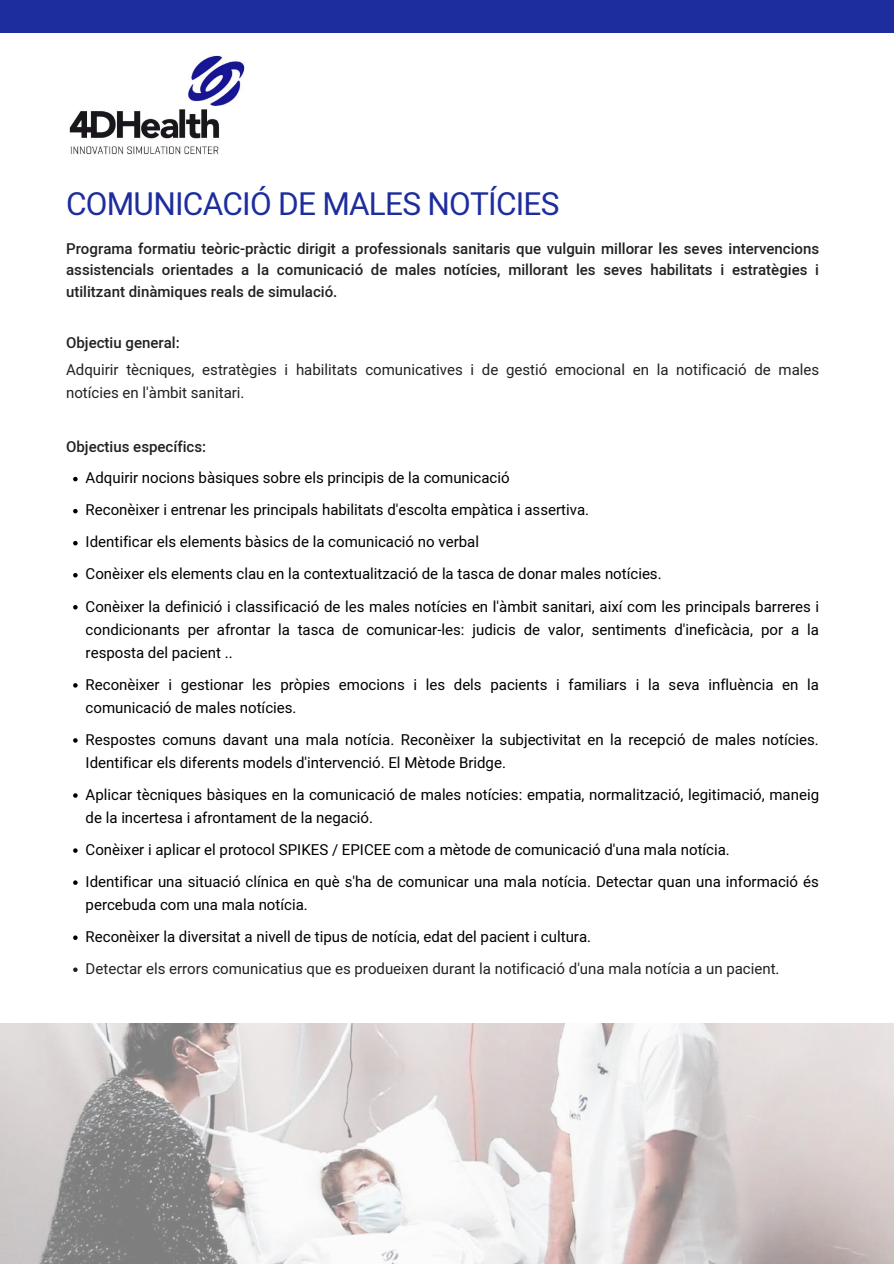
<style>
.page{position:relative;width:894px;height:1264px;background:#fff}
.page>*{position:absolute;margin:0;border:0;box-sizing:border-box;transform-origin:0 0}
.t1{font:31.5px "Mardoto";letter-spacing:-.025em;color:#1d2d9d}
.t2{font:15px/32.1px "Mardoto";color:#000}
.t3{font:500 15px/21.5px "Mardoto";color:#222;text-align:justify}
.t4{font:15px/22.8px "Mardoto";color:#222}
</style>
<div class="page">
<img style="left:0;top:1023px;width:893px;height:240px">
<img style="left:69px;top:56px;width:175px;height:99px">
<div style="left:0;top:0;width:893px;height:33px;background:#1d2d9d"></div>
<svg style="left:73px;top:477px;width:5px;height:4px"></svg>
<svg style="left:73px;top:509px;width:5px;height:4px"></svg>
<svg style="left:73px;top:541px;width:5px;height:4px"></svg>
<svg style="left:73px;top:573px;width:5px;height:4px"></svg>
<svg style="left:73px;top:605px;width:5px;height:4px"></svg>
<svg style="left:73px;top:683px;width:5px;height:4px"></svg>
<svg style="left:73px;top:738px;width:5px;height:4px"></svg>
<svg style="left:73px;top:793px;width:5px;height:4px"></svg>
<svg style="left:73px;top:848px;width:5px;height:4px"></svg>
<svg style="left:73px;top:880px;width:5px;height:4px"></svg>
<svg style="left:73px;top:935px;width:5px;height:5px"></svg>
<svg style="left:73px;top:967px;width:5px;height:5px"></svg>
<h1 class="t1" style="left:66px;top:186px;width:494px">COMUNICACIÓ DE MALES NOTÍCIES</h1>
<p class="t3" style="left:66px;top:238px;width:754px">Programa formatiu teòric-pràctic dirigit a professionals sanitaris que vulguin millorar les seves intervencions assistencials orientades a la comunicació de males notícies, millorant les seves habilitats i estratègies i utilitzant dinàmiques reals de simulació.</p>
<p class="t3" style="left:66px;top:332px;width:115px">Objectiu general:</p>
<p class="t4" style="left:66px;top:358px;width:754px">Adquirir tècniques, estratègies i habilitats comunicatives i de gestió emocional en la notificació de males notícies en l'àmbit sanitari.</p>
<p class="t3" style="left:66px;top:436px;width:142px">Objectius específics:</p>
<p class="t2" style="left:86px;top:462px;width:734px">Adquirir nocions bàsiques sobre els principis de la comunicació<br>Reconèixer i entrenar les principals habilitats d'escolta empàtica i assertiva.<br>Identificar els elements bàsics de la comunicació no verbal<br>Conèixer els elements clau en la contextualització de la tasca de donar males notícies.<br>Conèixer la definició i classificació de les males notícies en l'àmbit sanitari, així com les principals barreres i</p>
<p class="t2" style="left:86px;top:618px;width:734px;line-height:23px">condicionants per afrontar la tasca de comunicar-les: judicis de valor, sentiments d'ineficàcia, por a la resposta del pacient ..</p>
<p class="t2" style="left:86px;top:673px;width:734px;line-height:23px">Reconèixer i gestionar les pròpies emocions i les dels pacients i familiars i la seva influència en la comunicació de males notícies.</p>
<p class="t2" style="left:86px;top:728px;width:734px;line-height:23px">Respostes comuns davant una mala notícia. Reconèixer la subjectivitat en la recepció de males notícies.<br>Identificar els diferents models d'intervenció. El Mètode Bridge.</p>
<p class="t2" style="left:86px;top:783px;width:734px;line-height:23px">Aplicar tècniques bàsiques en la comunicació de males notícies: empatia, normalització, legitimació, maneig de la incertesa i afrontament de la negació.</p>
<p class="t2" style="left:86px;top:833px;width:734px">Conèixer i aplicar el protocol SPIKES / EPICEE com a mètode de comunicació d'una mala notícia.<br>Identificar una situació clínica en què s'ha de comunicar una mala notícia. Detectar quan una informació és</p>
<p class="t2" style="left:86px;top:888px;width:507px">percebuda com una mala notícia.<br>Reconèixer la diversitat a nivell de tipus de notícia, edat del pacient i cultura.</p>
<p class="t4" style="left:86px;top:957px;width:695px">Detectar els errors comunicatius que es produeixen durant la notificació d'una mala notícia a un pacient.</p>
</div>
